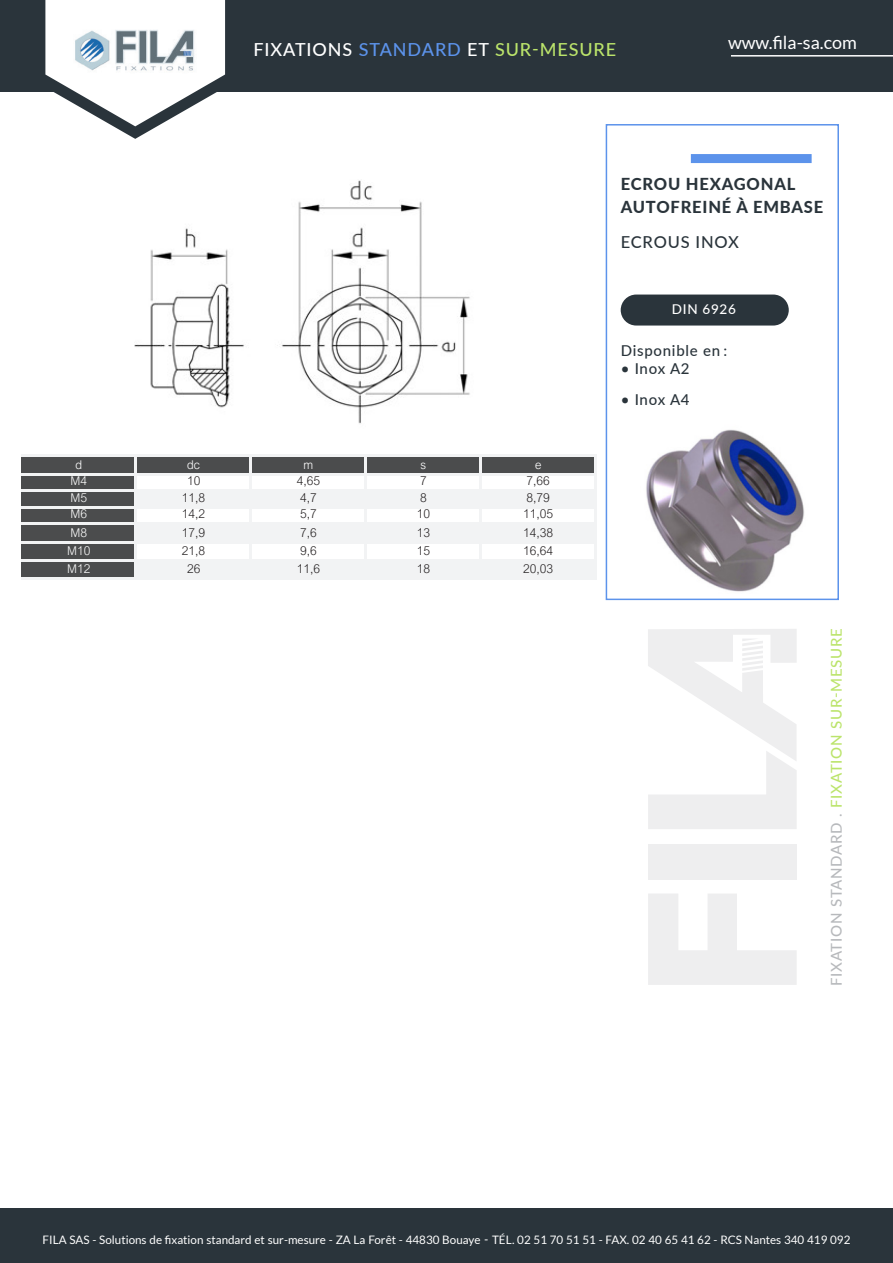
<style>
.page{position:relative;width:893px;height:1263px;background:#fff}
.page>*{position:absolute;margin:0;border:0;box-sizing:border-box;transform-origin:0 0}
.t1{font:500 18px "Lato";letter-spacing:.05em;color:#fff}
.t2{font:18px "Lato";color:#fff}
.t3{font:800 16.5px/22.5px "Lato";letter-spacing:.05em;color:#2a343b}
.t4{font:500 16.5px "Lato";letter-spacing:.05em;color:#2a343b}
.t5{font:500 15px "Lato";letter-spacing:.05em;color:#bbe46b}
.t6{font:500 15px "Lato";letter-spacing:.05em;color:#2a343b}
.t7{font:500 13.5px "Lato";letter-spacing:.05em;color:#fff}
.t8{font:300 12px "Arial Nova";color:#231f20}
.t9{font:300 12px "Arial Nova";letter-spacing:-.005em;color:#fff}
.t10{font:11.7px "Lato";color:#fff}
.s1{color:#5c93eb}
.s2{color:#bbe46b}
.s3{color:#b7b9bc}
.s4{font-weight:500}
</style>
<div class="page">
<div style="left:606px;top:124px;width:233px;height:476px;background:#fff;border:2px solid #5c93eb"></div>
<div style="left:621px;top:295px;width:168px;height:31px;background:#2a343b;border-radius:15px"></div>
<div style="left:691px;top:154px;width:121px;height:9px;background:#5c93eb"></div>
<div style="left:0;top:0;width:893px;height:91px;background:#2a343b"></div>
<div style="left:0;top:1209px;width:893px;height:54px;background:#2a343b"></div>
<div style="left:648px;top:844px;width:149px;height:35px;background:#eeeeef"></div>
<svg style="left:648px;top:894px;width:149px;height:91px"></svg>
<svg style="left:648px;top:629px;width:149px;height:200px"></svg>
<hr style="left:731px;top:55px;width:162px;height:2px;background:#fff">
<svg style="left:34px;top:0;width:202px;height:139px"></svg>
<img style="left:59px;top:23px;width:152px;height:53px">
<img style="left:134px;top:180px;width:336px;height:244px">
<div style="left:21px;top:456px;width:574px;height:19px;background:#4b4c4d"></div>
<div style="left:21px;top:474px;width:115px;height:17px;background:#4b4c4d"></div>
<div style="left:21px;top:491px;width:115px;height:16px;background:#4b4c4d"></div>
<div style="left:136px;top:491px;width:459px;height:16px;background:#f2f3f4"></div>
<div style="left:21px;top:507px;width:115px;height:17px;background:#4b4c4d"></div>
<div style="left:21px;top:524px;width:115px;height:18px;background:#4b4c4d"></div>
<div style="left:136px;top:524px;width:459px;height:18px;background:#f2f3f4"></div>
<div style="left:21px;top:542px;width:115px;height:19px;background:#4b4c4d"></div>
<div style="left:21px;top:560px;width:115px;height:19px;background:#4b4c4d"></div>
<div style="left:136px;top:560px;width:459px;height:19px;background:#f2f3f4"></div>
<hr style="left:135px;top:457px;width:2px;height:123px;background:#f2f3f4">
<hr style="left:249px;top:457px;width:3px;height:123px;background:#f2f3f4">
<hr style="left:364px;top:457px;width:3px;height:123px;background:#f2f3f4">
<hr style="left:479px;top:457px;width:2px;height:123px;background:#f2f3f4">
<hr style="left:594px;top:457px;width:2px;height:123px;background:#f2f3f4">
<hr style="left:21px;top:455px;width:575px;height:2px;background:#f2f3f4">
<hr style="left:21px;top:473px;width:575px;height:3px;background:#f2f3f4">
<hr style="left:21px;top:490px;width:575px;height:2px;background:#f2f3f4">
<hr style="left:21px;top:506px;width:575px;height:2px;background:#f2f3f4">
<hr style="left:21px;top:522px;width:575px;height:3px;background:#f2f3f4">
<hr style="left:21px;top:541px;width:575px;height:2px;background:#f2f3f4">
<hr style="left:21px;top:559px;width:575px;height:3px;background:#f2f3f4">
<hr style="left:21px;top:578px;width:575px;height:2px;background:#f2f3f4">
<img style="left:646px;top:429px;width:158px;height:163px">
<p class="t1" style="left:253px;top:37px;width:364px">FIXATIONS <span class="s1">STANDARD</span> ET <span class="s2">SUR-MESURE</span></p>
<p class="t2" style="left:728px;top:33px;width:130px">www.fila-sa.com</p>
<p class="t3" style="left:621px;top:172px;width:204px">ECROU HEXAGONAL<br>AUTOFREINÉ À EMBASE</p>
<p class="t4" style="left:621px;top:230px;width:120px">ECROUS INOX</p>
<p class="t9" style="left:76px;top:458px;width:8px">d</p>
<p class="t9" style="left:187px;top:458px;width:14px">dc</p>
<p class="t9" style="left:304px;top:458px;width:11px">m</p>
<p class="t9" style="left:421px;top:458px;width:7px">s</p>
<p class="t9" style="left:535px;top:458px;width:8px">e</p>
<p class="t9" style="left:71px;top:474px;width:18px">M4</p>
<p class="t8" style="left:187px;top:474px;width:15px">10</p>
<p class="t8" style="left:297px;top:474px;width:25px">4,65</p>
<p class="t8" style="left:420px;top:474px;width:8px">7</p>
<p class="t8" style="left:527px;top:474px;width:25px">7,66</p>
<p class="t9" style="left:71px;top:491px;width:18px">M5</p>
<p class="t8" style="left:182px;top:491px;width:25px">11,8</p>
<p class="t8" style="left:300px;top:491px;width:18px">4,7</p>
<p class="t8" style="left:420px;top:491px;width:8px">8</p>
<p class="t8" style="left:527px;top:491px;width:25px">8,79</p>
<p class="t9" style="left:71px;top:507px;width:18px">M6</p>
<p class="t8" style="left:182px;top:507px;width:25px">14,2</p>
<p class="t8" style="left:300px;top:507px;width:18px">5,7</p>
<p class="t8" style="left:417px;top:507px;width:15px">10</p>
<p class="t8" style="left:523px;top:507px;width:32px">11,05</p>
<p class="t9" style="left:71px;top:525px;width:18px">M8</p>
<p class="t8" style="left:182px;top:525px;width:25px">17,9</p>
<p class="t8" style="left:300px;top:525px;width:18px">7,6</p>
<p class="t8" style="left:417px;top:525px;width:15px">13</p>
<p class="t8" style="left:523px;top:525px;width:32px">14,38</p>
<p class="t9" style="left:67px;top:544px;width:25px">M10</p>
<p class="t8" style="left:182px;top:544px;width:25px">21,8</p>
<p class="t8" style="left:300px;top:544px;width:18px">9,6</p>
<p class="t8" style="left:417px;top:544px;width:15px">15</p>
<p class="t8" style="left:523px;top:544px;width:32px">16,64</p>
<p class="t9" style="left:67px;top:562px;width:25px">M12</p>
<p class="t8" style="left:187px;top:562px;width:15px">26</p>
<p class="t8" style="left:297px;top:562px;width:25px">11,6</p>
<p class="t8" style="left:417px;top:562px;width:15px">18</p>
<p class="t8" style="left:523px;top:562px;width:32px">20,03</p>
<p class="t7" style="left:672px;top:299px;width:65px">DIN 6926</p>
<p class="t6" style="left:621px;top:340px;width:108px">Disponible en :</p>
<p class="t6" style="left:621px;top:358px;width:70px">• Inox A2</p>
<p class="t6" style="left:621px;top:389px;width:70px">• Inox A4</p>
<p class="t5" style="left:825px;top:986px;width:360px;rotate:-90deg"><span class="s3">FIXATION STANDARD .</span> FIXATION SUR-MESURE</p>
<p class="t10" style="left:43px;top:1233px;width:809px">FILA SAS - Solutions de fixation standard et sur-mesure - ZA La Forêt - 44830 Bouaye <span class="s4">-</span> TÉL. 02 51 70 51 51 - FAX. 02 40 65 41 62 - RCS Nantes 340 419 092</p>
</div>
